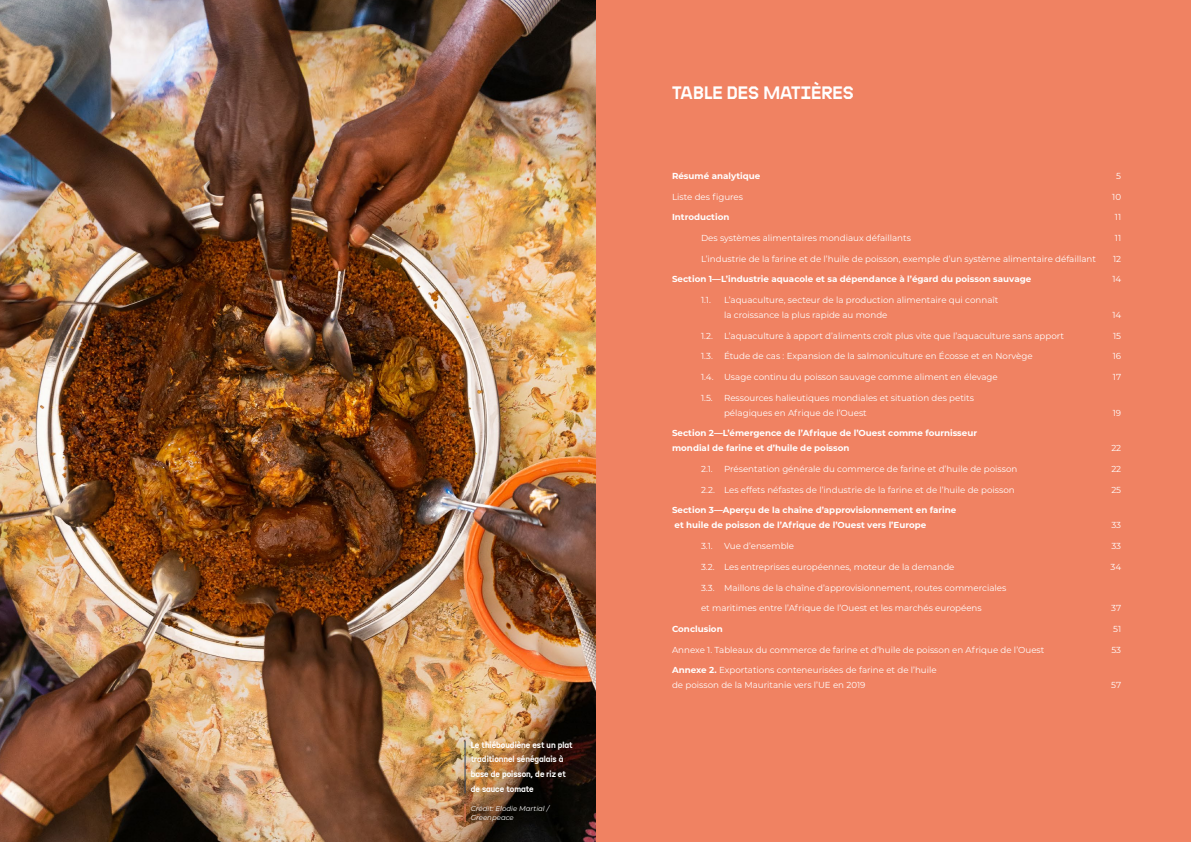
<style>
.page{position:relative;width:1191px;height:842px;background:#fff}
.page>*{position:absolute;margin:0;border:0;box-sizing:border-box;transform-origin:0 0}
.t1{font:18px "Sanctuary LC";color:#fff}
.t2{font:9px/14.6px "Sanctuary LC";color:#fff}
.t3{font:8.7px/15px "Montserrat";color:#fff}
.t4{font:700 8.7px/15px "Montserrat";color:#fff}
.t5{font:italic 7px/9.6px "Montserrat";color:#fff}
.s1{font-weight:700}
</style>
<div class="page">
<div style="left:595px;top:0;width:596px;height:842px;background:#f08262"></div>
<img style="left:0;top:0;width:595px;height:842px">
<hr style="left:464px;top:741px;width:1px;height:52px;background:#2d415b">
<svg style="left:464px;top:804px;width:1px;height:18px"></svg>
<p class="t2" style="left:471px;top:737px;width:103px">Le thiéboudiène est un plat traditionnel sénégalais à base de poisson, de riz et de sauce tomate</p>
<p class="t5" style="left:471px;top:803px;width:80px">Crédit: Elodie Martial /<br>Greenpeace</p>
<h1 class="t1" style="left:672px;top:82px;width:183px">TABLE DES MATIÈRES</h1>
<p class="t4" style="left:672px;top:168px;width:90px">Résumé analytique</p>
<p class="t3" style="left:1116px;top:168px;width:6px">5</p>
<p class="t3" style="left:672px;top:189px;width:73px">Liste des figures</p>
<p class="t3" style="left:1112px;top:189px;width:10px">10</p>
<p class="t4" style="left:672px;top:209px;width:59px">Introduction</p>
<p class="t3" style="left:1115px;top:210px;width:8px">11</p>
<p class="t3" style="left:701px;top:230px;width:211px">Des systèmes alimentaires mondiaux défaillants</p>
<p class="t3" style="left:1115px;top:230px;width:8px">11</p>
<p class="t3" style="left:701px;top:251px;width:396px">L’industrie de la farine et de l’huile de poisson, exemple d’un système alimentaire défaillant</p>
<p class="t3" style="left:1113px;top:251px;width:10px">12</p>
<p class="t4" style="left:672px;top:271px;width:361px">Section 1—L’industrie aquacole et sa dépendance à l’égard du poisson sauvage</p>
<p class="t3" style="left:1112px;top:272px;width:10px">14</p>
<p class="t3" style="left:701px;top:292px;width:11px">1.1.</p>
<p class="t3" style="left:724px;top:292px;width:276px">L’aquaculture, secteur de la production alimentaire qui connaît la croissance la plus rapide au monde</p>
<p class="t3" style="left:1112px;top:307px;width:10px">14</p>
<p class="t3" style="left:701px;top:328px;width:13px">1.2.</p>
<p class="t3" style="left:724px;top:328px;width:341px">L’aquaculture à apport d’aliments croît plus vite que l’aquaculture sans apport</p>
<p class="t3" style="left:1113px;top:328px;width:10px">15</p>
<p class="t3" style="left:701px;top:349px;width:13px">1.3.</p>
<p class="t3" style="left:724px;top:349px;width:310px">Étude de cas : Expansion de la salmoniculture en Écosse et en Norvège</p>
<p class="t3" style="left:1112px;top:349px;width:10px">16</p>
<p class="t3" style="left:701px;top:369px;width:298px">1.4. Usage continu du poisson sauvage comme aliment en élevage</p>
<p class="t3" style="left:1113px;top:369px;width:10px">17</p>
<p class="t3" style="left:701px;top:390px;width:13px">1.5.</p>
<p class="t3" style="left:724px;top:390px;width:251px">Ressources halieutiques mondiales et situation des petits pélagiques en Afrique de l’Ouest</p>
<p class="t3" style="left:1112px;top:405px;width:10px">19</p>
<p class="t4" style="left:672px;top:425px;width:306px">Section 2—L’émergence de l’Afrique de l’Ouest comme fournisseur mondial de farine et d’huile de poisson</p>
<p class="t3" style="left:1111px;top:441px;width:11px">22</p>
<p class="t3" style="left:701px;top:461px;width:13px">2.1.</p>
<p class="t3" style="left:724px;top:461px;width:295px">Présentation générale du commerce de farine et d’huile de poisson</p>
<p class="t3" style="left:1111px;top:461px;width:11px">22</p>
<p class="t3" style="left:701px;top:482px;width:315px">2.2. Les effets néfastes de l’industrie de la farine et de l’huile de poisson</p>
<p class="t3" style="left:1111px;top:482px;width:11px">25</p>
<p class="t4" style="left:672px;top:502px;width:286px">Section 3—Aperçu de la chaîne d’approvisionnement en farine et huile de poisson de l’Afrique de l’Ouest vers l’Europe</p>
<p class="t3" style="left:1111px;top:518px;width:11px">33</p>
<p class="t3" style="left:701px;top:538px;width:13px">3.1.</p>
<p class="t3" style="left:724px;top:538px;width:72px">Vue d’ensemble</p>
<p class="t3" style="left:1111px;top:538px;width:11px">33</p>
<p class="t3" style="left:701px;top:559px;width:255px">3.2. Les entreprises européennes, moteur de la demande</p>
<p class="t3" style="left:1110px;top:559px;width:12px">34</p>
<p class="t3" style="left:701px;top:580px;width:307px">3.3. Maillons de la chaîne d’approvisionnement, routes commerciales</p>
<p class="t3" style="left:701px;top:600px;width:282px">et maritimes entre l’Afrique de l’Ouest et les marchés européens</p>
<p class="t3" style="left:1111px;top:600px;width:11px">37</p>
<p class="t4" style="left:672px;top:621px;width:52px">Conclusion</p>
<p class="t3" style="left:1113px;top:621px;width:10px">51</p>
<p class="t3" style="left:672px;top:642px;width:374px">Annexe 1. Tableaux du commerce de farine et d’huile de poisson en Afrique de l’Ouest</p>
<p class="t3" style="left:1111px;top:642px;width:11px">53</p>
<p class="t3" style="left:672px;top:662px;width:266px"><span class="s1">Annexe 2.</span> Exportations conteneurisées de farine et de l’huile de poisson de la Mauritanie vers l’UE en 2019</p>
<p class="t3" style="left:1111px;top:677px;width:11px">57</p>
</div>
